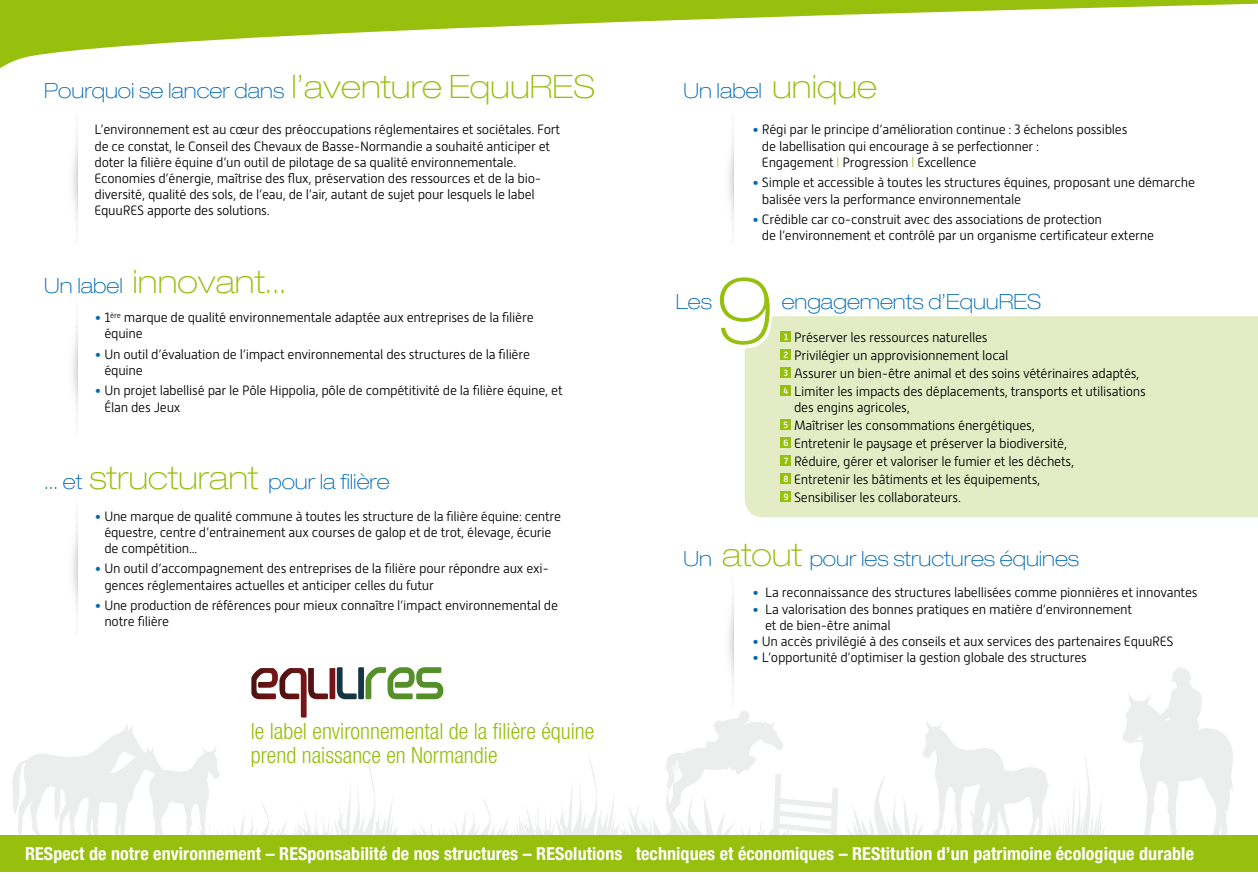
<style>
.page{position:relative;width:1258px;height:893px;background:#fff}
.page>*{position:absolute;margin:0;border:0;box-sizing:border-box;transform-origin:0 0}
.t1{font:100 expanded 91.35px "Helvetica Neue LT Std";color:#97bf0d}
.t2{font:100 expanded 32.25px "Helvetica Neue LT Std";color:#97bf0d}
.t3{font:300 condensed 22.35px/23.5px "Helvetica Neue LT Std";color:#97bf0d}
.t4{font:100 expanded 21px "Helvetica Neue LT Std";color:#006ab3}
.t5{font:700 condensed 18px "Helvetica Neue LT Std";letter-spacing:.005em;color:#fff}
.t6{font:300 13.5px/16.2px "Alwyn New";letter-spacing:-.02em;color:#000}
.s1{font-size:32.25px;color:#97bf0d}
.s2{color:#006ab3}
.s3{font-family:"Helvetica";color:#97bf0d}
.s4{font-weight:500;font-size:9px;color:#fff}
</style>
<div class="page">
<div style="left:745px;top:316px;width:513px;height:201px;background:#e3ecc5"></div>
<svg style="left:1123px;top:667px;width:111px;height:167px"></svg>
<svg style="left:847px;top:722px;width:258px;height:112px"></svg>
<div style="left:0;top:834px;width:1258px;height:37px;background:#97bf0d"></div>
<div style="left:780px;top:331px;width:11px;height:11px;background:#97bf0d"></div>
<div style="left:780px;top:349px;width:11px;height:11px;background:#97bf0d"></div>
<div style="left:780px;top:367px;width:11px;height:11px;background:#97bf0d"></div>
<div style="left:780px;top:385px;width:11px;height:10px;background:#97bf0d"></div>
<div style="left:780px;top:419px;width:11px;height:11px;background:#97bf0d"></div>
<div style="left:780px;top:437px;width:11px;height:11px;background:#97bf0d"></div>
<div style="left:780px;top:455px;width:11px;height:11px;background:#97bf0d"></div>
<div style="left:780px;top:473px;width:11px;height:11px;background:#97bf0d"></div>
<div style="left:780px;top:491px;width:11px;height:11px;background:#97bf0d"></div>
<svg style="left:0;top:0;width:1258px;height:230px"></svg>
<svg style="left:745px;top:316px;width:27px;height:32px"></svg>
<svg style="left:11px;top:667px;width:827px;height:168px"></svg>
<h3 class="t4" style="left:44px;top:78px;width:552px">Pourquoi se lancer dans <span class="s1">l’aventure EquuRES</span></h3>
<h2 class="t2" style="left:772px;top:67px;width:106px">unique</h2>
<h3 class="t4" style="left:683px;top:78px;width:80px">Un label</h3>
<p class="t6" style="left:94px;top:122px;width:467px">L’environnement est au cœur des préoccupations réglementaires et sociétales. Fort de ce constat, le Conseil des Chevaux de Basse-Normandie a souhaité anticiper et doter la filière équine d’un outil de pilotage de sa qualité environnementale.<br>Economies d’énergie, maîtrise des flux, préservation des ressources et de la bio&shy;diversité, qualité des sols, de l’eau, de l’air, autant de sujet pour lesquels le label EquuRES apporte des solutions.</p>
<p class="t6" style="left:762px;top:122px;width:367px;text-indent:-10px"><span class="s2">•</span> Régi par le principe d’amélioration continue : 3 échelons possibles de labellisation qui encourage à se perfectionner :<br>Engagement <span class="s3">l</span> Progression <span class="s3">l</span> Excellence</p>
<p class="t6" style="left:762px;top:174px;width:434px;text-indent:-10px"><span class="s2">•</span> Simple et accessible à toutes les structures équines, proposant une démarche balisée vers la performance environnementale</p>
<p class="t6" style="left:762px;top:211px;width:394px;text-indent:-10px"><span class="s2">•</span> Crédible car co-construit avec des associations de protection<br>de l’environnement et contrôlé par un organisme certificateur externe</p>
<h3 class="t4" style="left:44px;top:273px;width:80px">Un label</h3>
<h2 class="t2" style="left:133px;top:262px;width:155px">innovant...</h2>
<p class="t6" style="left:104px;top:309px;width:431px;text-indent:-10px"><span class="s2">•</span> 1<sup>ère</sup> marque de qualité environnementale adaptée aux entreprises de la filière équine</p>
<p class="t6" style="left:104px;top:346px;width:427px;text-indent:-10px"><span class="s2">•</span> Un outil d’évaluation de l’impact environnemental des structures de la filière équine</p>
<p class="t6" style="left:104px;top:382px;width:460px;text-indent:-10px"><span class="s2">•</span> Un projet labellisé par le Pôle Hippolia, pôle de compétitivité de la filière équine, et<br>Élan des Jeux</p>
<h2 class="t2" style="left:90px;top:458px;width:170px">structurant</h2>
<h3 class="t4" style="left:44px;top:468px;width:40px">... et</h3>
<h3 class="t4" style="left:268px;top:468px;width:123px">pour la filière</h3>
<p class="t6" style="left:104px;top:507px;width:458px;text-indent:-10px"><span class="s2">•</span> Une marque de qualité commune à toutes les structure de la filière équine: centre équestre, centre d’entrainement aux courses de galop et de trot, élevage, écurie de compétition...</p>
<p class="t6" style="left:104px;top:560px;width:446px;text-indent:-10px"><span class="s2">•</span> Un outil d’accompagnement des entreprises de la filière pour répondre aux exi&shy;gences réglementaires actuelles et anticiper celles du futur</p>
<p class="t6" style="left:104px;top:597px;width:455px;text-indent:-10px"><span class="s2">•</span> Une production de références pour mieux connaître l’impact environnemental de notre filière</p>
<h3 class="t3" style="left:251px;top:719px;width:345px">le label environnemental de la filière équine prend naissance en Normandie</h3>
<h1 class="t1" style="left:715px;top:256px;width:61px">9</h1>
<h3 class="t4" style="left:676px;top:289px;width:38px">Les</h3>
<h3 class="t4" style="left:781px;top:289px;width:261px">engagements d’EquuRES</h3>
<p class="t6" style="left:784px;top:329px;width:205px"><span class="s4">1</span> Préserver les ressources naturelles</p>
<p class="t6" style="left:783px;top:347px;width:226px"><span class="s4">2</span> Privilégier un approvisionnement local</p>
<p class="t6" style="left:784px;top:365px;width:357px"><span class="s4">3</span> Assurer un bien-être animal et des soins vétérinaires adaptés,</p>
<p class="t6" style="left:783px;top:383px;width:364px"><span class="s4">4</span> Limiter les impacts des déplacements, transports et utilisations</p>
<p class="t6" style="left:794px;top:399px;width:117px">des engins agricoles,</p>
<p class="t6" style="left:783px;top:416px;width:292px;line-height:18px"><span class="s4">5</span> Maîtriser les consommations énergétiques,<br><span class="s4">6</span> Entretenir le paysage et préserver la biodiversité, <span class="s4">7</span> Réduire, gérer et valoriser le fumier et les déchets, <span class="s4">8</span> Entretenir les bâtiments et les équipements,<br><span class="s4">9</span> Sensibiliser les collaborateurs.</p>
<h2 class="t2" style="left:722px;top:535px;width:81px">atout</h2>
<h3 class="t4" style="left:683px;top:545px;width:30px">Un</h3>
<h3 class="t4" style="left:810px;top:545px;width:271px">pour les structures équines</h3>
<p class="t6" style="left:752px;top:584px;width:447px"><span class="s2">•</span> La reconnaissance des structures labellisées comme pionnières et innovantes</p>
<p class="t6" style="left:765px;top:600px;width:369px;text-indent:-13px"><span class="s2">•</span> La valorisation des bonnes pratiques en matière d’environnement et de bien-être animal</p>
<p class="t6" style="left:752px;top:633px;width:423px"><span class="s2">•</span> Un accès privilégié à des conseils et aux services des partenaires EquuRES</p>
<p class="t6" style="left:752px;top:649px;width:336px"><span class="s2">•</span> L’opportunité d’optimiser la gestion globale des structures</p>
<h3 class="t5" style="left:25px;top:842px;width:1170px">RESpect de notre environnement – RESponsabilité de nos structures – RESolutions techniques et économiques – REStitution d’un patrimoine écologique durable</h3>
</div>
